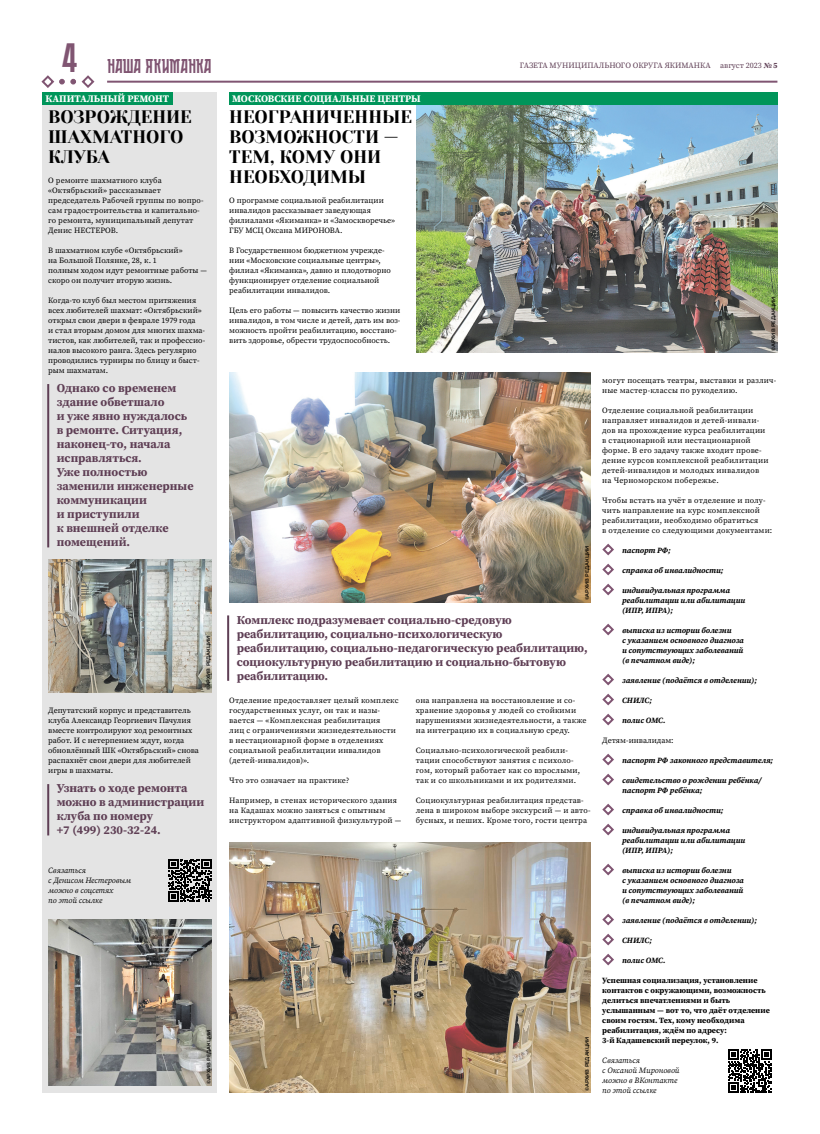
<style>
.page{position:relative;width:820px;height:1134px;background:#fff}
.page>*{position:absolute;margin:0;border:0;box-sizing:border-box;transform-origin:0 0}
.t1{font:41px "ST Nizhegorodsky";color:#805572}
.t2{font:20px "ST Nizhegorodsky";color:#805572}
.t3{font:18px/20px "Yeseva One";color:#000}
.t4{font:700 12px/14px "Source Serif Pro";color:#5f3f55}
.t5{font:700 10px "Source Serif Pro";color:#fff}
.t6{font:8px/10px "Source Serif Pro";letter-spacing:.01em;color:#000}
.t7{font:italic 700 8px/10px "Source Serif Pro";color:#000}
.t8{font:700 8px/10px "Source Serif Pro";color:#000}
.t9{font:italic 8px/10px "Source Serif Pro";color:#000}
.t10{font:8px "Source Serif Pro";color:#5f3f55}
.t11{font:600 5px "Montserrat";color:#000}
.s1{font-weight:700}
</style>
<div class="page">
<svg style="left:41px;top:75px;width:54px;height:13px"></svg>
<hr style="left:107px;top:81px;width:670px;height:2px;background:#805572">
<svg style="left:602px;top:543px;width:12px;height:53px"></svg>
<svg style="left:602px;top:623px;width:12px;height:13px"></svg>
<svg style="left:602px;top:673px;width:12px;height:53px"></svg>
<svg style="left:602px;top:753px;width:12px;height:33px"></svg>
<svg style="left:602px;top:803px;width:12px;height:33px"></svg>
<svg style="left:602px;top:863px;width:12px;height:13px"></svg>
<svg style="left:602px;top:913px;width:12px;height:53px"></svg>
<img style="left:416px;top:105px;width:361px;height:248px">
<img style="left:229px;top:373px;width:361px;height:230px">
<img style="left:229px;top:843px;width:361px;height:250px">
<hr style="left:227px;top:615px;width:2px;height:66px;background:#5f3f55">
<div style="left:43px;top:93px;width:174px;height:1000px;background:#e4e4e4"></div>
<div style="left:43px;top:93px;width:130px;height:12px;background:#00955a"></div>
<hr style="left:47px;top:384px;width:2px;height:163px;background:#5f3f55">
<hr style="left:47px;top:784px;width:2px;height:51px;background:#5f3f55">
<img style="left:48px;top:560px;width:163px;height:133px">
<img style="left:48px;top:920px;width:163px;height:166px">
<svg style="left:168px;top:859px;width:43px;height:43px"></svg>
<svg style="left:728px;top:1049px;width:43px;height:43px"></svg>
<div style="left:229px;top:93px;width:548px;height:12px;background:#00955a"></div>
<h1 class="t1" style="left:62px;top:34px;width:17px">4</h1>
<h2 class="t2" style="left:107px;top:55px;width:106px">НАША ЯКИМАНКА</h2>
<p class="t5" style="left:45px;top:91px;width:125px">КАПИТАЛЬНЫЙ РЕМОНТ</p>
<h3 class="t3" style="left:48px;top:106px;width:145px">ВОЗРОЖДЕНИЕ<br>ШАХМАТНОГО<br>КЛУБА</h3>
<p class="t6" style="left:48px;top:175px;width:157px">О ремонте шахматного клуба «Октябрьский» рассказывает председатель Рабочей группы по вопро&shy;сам градостроительства и капитально&shy;го ремонта, муниципальный депутат<br>Денис НЕСТЕРОВ.</p>
<p class="t6" style="left:48px;top:245px;width:160px">В шахматном клубе «Октябрьский»<br>на Большой Полянке, 28, к. 1<br>полным ходом идут ремонтные работы — скоро он получит вторую жизнь.</p>
<p class="t6" style="left:48px;top:295px;width:158px">Когда-то клуб был местом притяжения всех любителей шахмат: «Октябрьский» открыл свои двери в феврале 1979 года<br>и стал вторым домом для многих шахма&shy;тистов, как любителей, так и профессио&shy;налов высокого ранга. Здесь регулярно проводились турниры по блицу и быст&shy;рым шахматам.</p>
<h3 class="t4" style="left:57px;top:381px;width:138px">Однако со временем здание обветшало<br>и уже явно нуждалось в ремонте. Ситуация, наконец-то, начала исправляться.<br>Уже полностью заменили инженерные коммуникации<br>и приступили<br>к внешней отделке помещений.</h3>
<p class="t11" style="left:205px;top:690px;width:56px;rotate:-90deg">©АРХИВ РЕДАКЦИИ</p>
<p class="t6" style="left:48px;top:705px;width:152px">Депутатский корпус и представитель клуба Александр Георгиевич Пачулия вместе контролируют ход ремонтных работ. И с нетерпением ждут, когда обновлённый ШК «Октябрьский» снова распахнёт свои двери для любителей игры в шахматы.</p>
<h3 class="t4" style="left:57px;top:781px;width:149px">Узнать о ходе ремонта можно в администрации клуба по номеру<br>+7 (499) 230-32-24.</h3>
<p class="t9" style="left:48px;top:865px;width:84px">Связаться<br>с Денисом Нестеровым можно в соцсетях<br>по этой ссылке</p>
<p class="t11" style="left:205px;top:1084px;width:56px;rotate:-90deg">©АРХИВ РЕДАКЦИИ</p>
<p class="t5" style="left:232px;top:91px;width:190px">МОСКОВСКИЕ СОЦИАЛЬНЫЕ ЦЕНТРЫ</p>
<h3 class="t3" style="left:229px;top:106px;width:184px">НЕОГРАНИЧЕННЫЕ<br>ВОЗМОЖНОСТИ —<br>ТЕМ, КОМУ ОНИ<br>НЕОБХОДИМЫ</h3>
<p class="t6" style="left:229px;top:195px;width:167px">О программе социальной реабилитации инвалидов рассказывает заведующая филиа лами «Якиманка» и «Замоскворечье» ГБУ МСЦ Оксана МИРОНОВА.</p>
<p class="t6" style="left:229px;top:245px;width:163px">В Государственном бюджетном учрежде&shy;нии «Московские социальные центры», филиал «Якиманка», давно и плодотворно функционирует отделение социальной реабилитации инвалидов.</p>
<p class="t6" style="left:229px;top:305px;width:173px">Цель его работы — повысить качество жизни инвалидов, в том числе и детей, дать им воз&shy;можность пройти реабилитацию, восстано&shy;вить здоровье, обрести трудоспособность.</p>
<p class="t10" style="left:519px;top:60px;width:259px">ГАЗЕТА МУНИЦИПАЛЬНОГО ОКРУГА ЯКИМАНКА август 2023 <span class="s1">№ 5</span></p>
<p class="t11" style="left:769px;top:351px;width:56px;rotate:-90deg">©АРХИВ РЕДАКЦИИ</p>
<p class="t11" style="left:583px;top:600px;width:56px;rotate:-90deg">©АРХИВ РЕДАКЦИИ</p>
<h3 class="t4" style="left:236px;top:612px;width:352px">Комплекс подразумевает социально-средовую реабилитацию, социально-психологическую реабилитацию, социально-педагогическую реабилитацию, социокультурную реабилитацию и социально-бытовую реабилитацию.</h3>
<p class="t6" style="left:229px;top:695px;width:171px">Отделение предоставляет целый комплекс государственных услуг, он так и назы&shy;вается — «Комплексная реабилитация<br>лиц с ограничениями жизнедеятельности в нестационарной форме в отделениях социальной реабилитации инвалидов<br>( детей-инвалидов)».</p>
<p class="t6" style="left:229px;top:775px;width:122px">Что это означает на практике?</p>
<p class="t6" style="left:229px;top:795px;width:173px">Например, в стенах исторического здания на Кадашах можно заняться с опытным инструктором адаптивной физкультурой —</p>
<p class="t6" style="left:415px;top:695px;width:172px">она направлена на восстановление и со&shy;хранение здоровья у людей со стойкими нарушениями жизнедеятельности, а также на интеграцию их в социальную среду.</p>
<p class="t6" style="left:415px;top:745px;width:166px">Социально-психологической реабили&shy;тации способствуют занятия с психоло&shy;гом, который работает как со взрослыми, так и со школьниками и их родителями.</p>
<p class="t6" style="left:415px;top:795px;width:176px">Социокультурная реабилитация представ&shy;лена в широком выборе экскурсий — и авто&shy;бусных, и пеших. Кроме того, гости центра</p>
<p class="t11" style="left:583px;top:1091px;width:56px;rotate:-90deg">©АРХИВ РЕДАКЦИИ</p>
<p class="t6" style="left:602px;top:375px;width:175px">могут посещать театры, выставки и различ&shy;ные мастер-классы по рукоделию.</p>
<p class="t6" style="left:602px;top:405px;width:168px">Отделение социальной реабилитации направляет инвалидов и детей-инвали&shy;дов на прохождение курса реабилитации в стационарной или нестационарной форме. В его задачу также входит прове&shy;дение курсов комплексной реабилитации детей-инвалидов и молодых инвалидов на Черноморском побережье.</p>
<p class="t6" style="left:602px;top:495px;width:171px">Чтобы встать на учёт в отделение и полу&shy;чить направление на курс комплексной реабилитации, необходимо обратиться<br>в отделение со следующими документами:</p>
<p class="t7" style="left:622px;top:545px;width:50px">паспорт РФ;</p>
<p class="t7" style="left:622px;top:565px;width:103px">справка об инвалидности;</p>
<p class="t7" style="left:622px;top:585px;width:124px">индивидуальная программа реабилитации или абилитации (ИПР, ИПРА);</p>
<p class="t7" style="left:622px;top:625px;width:123px">выписка из истории болезни<br>с указанием основного диагноза и сопутствующих заболеваний (в печатном виде);</p>
<p class="t7" style="left:622px;top:675px;width:136px">заявление (подаётся в отделении);</p>
<p class="t7" style="left:622px;top:695px;width:31px">СНИЛС;</p>
<p class="t7" style="left:622px;top:715px;width:45px">полис ОМС.</p>
<p class="t6" style="left:602px;top:735px;width:73px">Детям-инвалидам:</p>
<p class="t7" style="left:622px;top:755px;width:152px">паспорт РФ законного представителя;</p>
<p class="t7" style="left:622px;top:775px;width:141px">свидетельство о рождении ребёнка/ паспорт РФ ребёнка;</p>
<p class="t7" style="left:622px;top:805px;width:103px">справка об инвалидности;</p>
<p class="t7" style="left:622px;top:825px;width:124px">индивидуальная программа реабилитации или абилитации (ИПР, ИПРА);</p>
<p class="t7" style="left:622px;top:865px;width:123px">выписка из истории болезни<br>с указа нием основного диагноза и сопутствующих заболеваний (в печатном виде);</p>
<p class="t7" style="left:622px;top:915px;width:136px">заявление (подаётся в отделении);</p>
<p class="t7" style="left:622px;top:935px;width:31px">СНИЛС;</p>
<p class="t7" style="left:622px;top:955px;width:45px">полис ОМС.</p>
<p class="t8" style="left:602px;top:975px;width:169px">Успешная социализация, установление контактов с окружающими, возможность делиться впечатлениями и быть услышанным — вот то, что даёт отделение своим гостям. Тех, кому необходима реабилитация, ждём по адресу:<br>3-й Кадашевский переулок, 9.</p>
<p class="t9" style="left:602px;top:1055px;width:79px">Связаться<br>с Оксаной Мироновой можно в ВКонтакте по этой ссылке</p>
</div>
